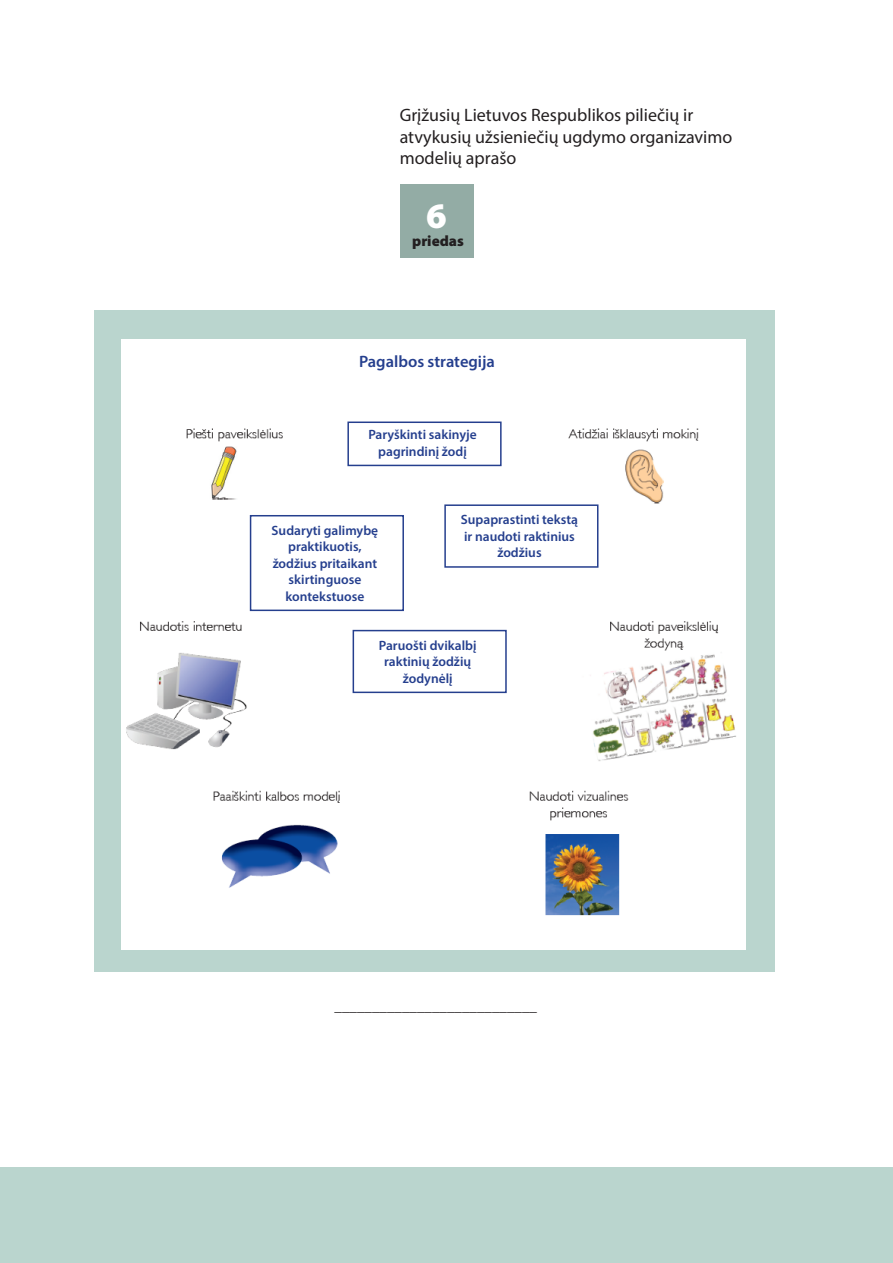
<style>
.page{position:relative;width:893px;height:1263px;background:#fff}
.page>*{position:absolute;margin:0;border:0;box-sizing:border-box;transform-origin:0 0}
.t1{font:900 36px "Myriad Pro";color:#fff}
.t2{font:18px/21.6px "Myriad Pro";color:#231f20}
.Tekstas{font:600 16.5px "Myriad Pro";color:#253f8e}
.Tekstas-2{font:15px "Myriad Pro";color:#231f20}
.t3{font:900 15px "Myriad Pro";color:#231f20}
.Tekstas-3{font:600 13.5px/16.5px "Myriad Pro";color:#253f8e;text-align:center}
</style>
<div class="page">
<div style="left:0;top:1167px;width:893px;height:96px;background:#bad5ce"></div>
<div style="left:400px;top:184px;width:73px;height:74px;background:#93aca5"></div>
<div style="left:95px;top:310px;width:680px;height:662px;background:#bad5ce"></div>
<img style="left:122px;top:339px;width:623px;height:610px">
<div style="left:240px;top:496px;width:368px;height:120px;background:#fff"></div>
<div style="left:250px;top:515px;width:154px;height:96px;border:2px solid #253f8e"></div>
<div style="left:444px;top:504px;width:154px;height:64px;border:2px solid #253f8e"></div>
<div style="left:344px;top:616px;width:171px;height:90px;background:#fff"></div>
<div style="left:353px;top:630px;width:154px;height:63px;border:2px solid #253f8e"></div>
<div style="left:344px;top:401px;width:171px;height:95px;background:#fff"></div>
<div style="left:347px;top:421px;width:155px;height:45px;border:2px solid #253f8e"></div>
<div style="left:345px;top:345px;width:171px;height:34px;background:#fff"></div>
<p class="t2" style="left:400px;top:104px;width:295px">Grįžusių Lietuvos Respublikos piliečių ir</p>
<p class="t2" style="left:400px;top:126px;width:334px">atvykusių užsieniečių ugdymo organizavimo modelių aprašo</p>
<p class="t1" style="left:426px;top:196px;width:22px">6</p>
<p class="t3" style="left:412px;top:233px;width:53px">priedas</p>
<p class="Tekstas" style="left:359px;top:351px;width:137px">Pagalbos strategija</p>
<p class="Tekstas-3" style="left:368px;top:426px;width:110px">Paryškinti sakinyje pagrindinį žodį</p>
<p class="Tekstas-3" style="left:272px;top:522px;width:108px">Sudaryti galimybę praktikuotis, žodžius pritaikant skirtinguose kontekstuose</p>
<p class="Tekstas-3" style="left:461px;top:511px;width:119px">Supaprastinti tekstą ir naudoti raktinius žodžius</p>
<p class="Tekstas-3" style="left:379px;top:636px;width:99px">Paruošti dvikalbį</p>
<p class="Tekstas-3" style="left:384px;top:653px;width:88px">raktinių žodžių žodynėlį</p>
<p class="Tekstas-2" style="left:335px;top:996px;width:204px">___________________________</p>
</div>
